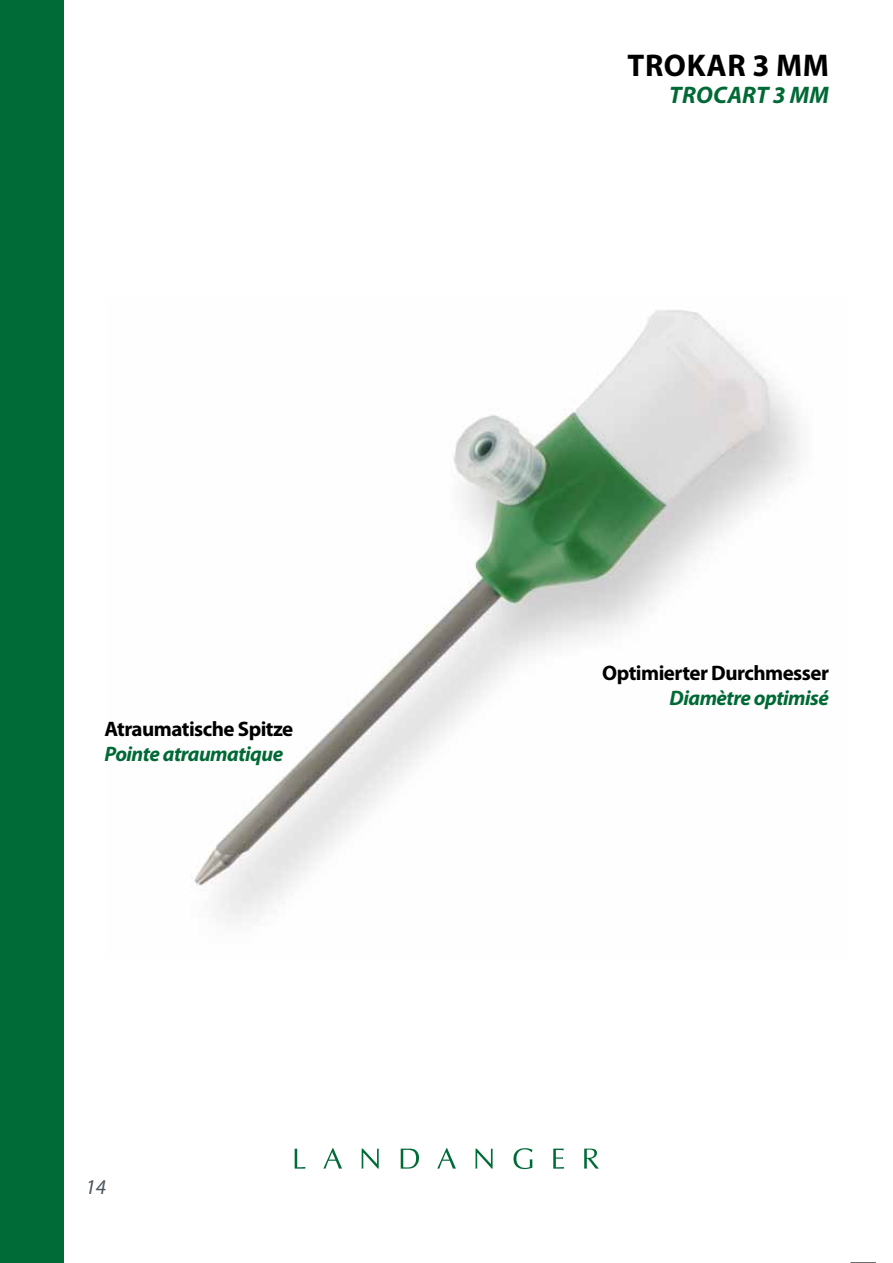
<style>
.page{position:relative;width:893px;height:1263px;background:#fff}
.page>*{position:absolute;margin:0;border:0;box-sizing:border-box;transform-origin:0 0}
.t1{font:700 31.5px "Myriad Pro";letter-spacing:.02em;color:#000}
.t2{font:italic 700 24px "Myriad Pro";letter-spacing:.01em;color:#006935}
.t3{font:700 21px "Myriad Pro";letter-spacing:-.025em;color:#000}
.t4{font:italic 700 21px "Myriad Pro";letter-spacing:-.025em;color:#006935}
.t5{font:italic 21px "Myriad Pro";color:#4c565c}
</style>
<div class="page">
<div style="left:0;top:0;width:64px;height:1263px;background:#006b37"></div>
<svg style="left:295px;top:1148px;width:10px;height:20px"></svg>
<svg style="left:323px;top:1148px;width:19px;height:20px"></svg>
<svg style="left:362px;top:1148px;width:17px;height:20px"></svg>
<svg style="left:401px;top:1148px;width:18px;height:20px"></svg>
<svg style="left:437px;top:1148px;width:19px;height:20px"></svg>
<svg style="left:476px;top:1148px;width:17px;height:20px"></svg>
<svg style="left:513px;top:1148px;width:19px;height:21px"></svg>
<svg style="left:553px;top:1148px;width:11px;height:20px"></svg>
<svg style="left:584px;top:1148px;width:15px;height:20px"></svg>
<svg style="left:850px;top:1262px;width:26px;height:1px"></svg>
<img style="left:192px;top:310px;width:608px;height:612px">
<p class="t3" style="left:104px;top:715px;width:190px">Atraumatische Spitze</p>
<p class="t4" style="left:104px;top:740px;width:180px">Pointe atraumatique</p>
<p class="t5" style="left:85px;top:1174px;width:22px">14</p>
<h1 class="t1" style="left:628px;top:44px;width:203px">Trokar 3 mm</h1>
<p class="t2" style="left:669px;top:79px;width:161px">TROCART 3 MM</p>
<p class="t3" style="left:602px;top:659px;width:228px">Optimierter Durchmesser</p>
<p class="t4" style="left:670px;top:684px;width:161px">Diamètre optimisé</p>
</div>
